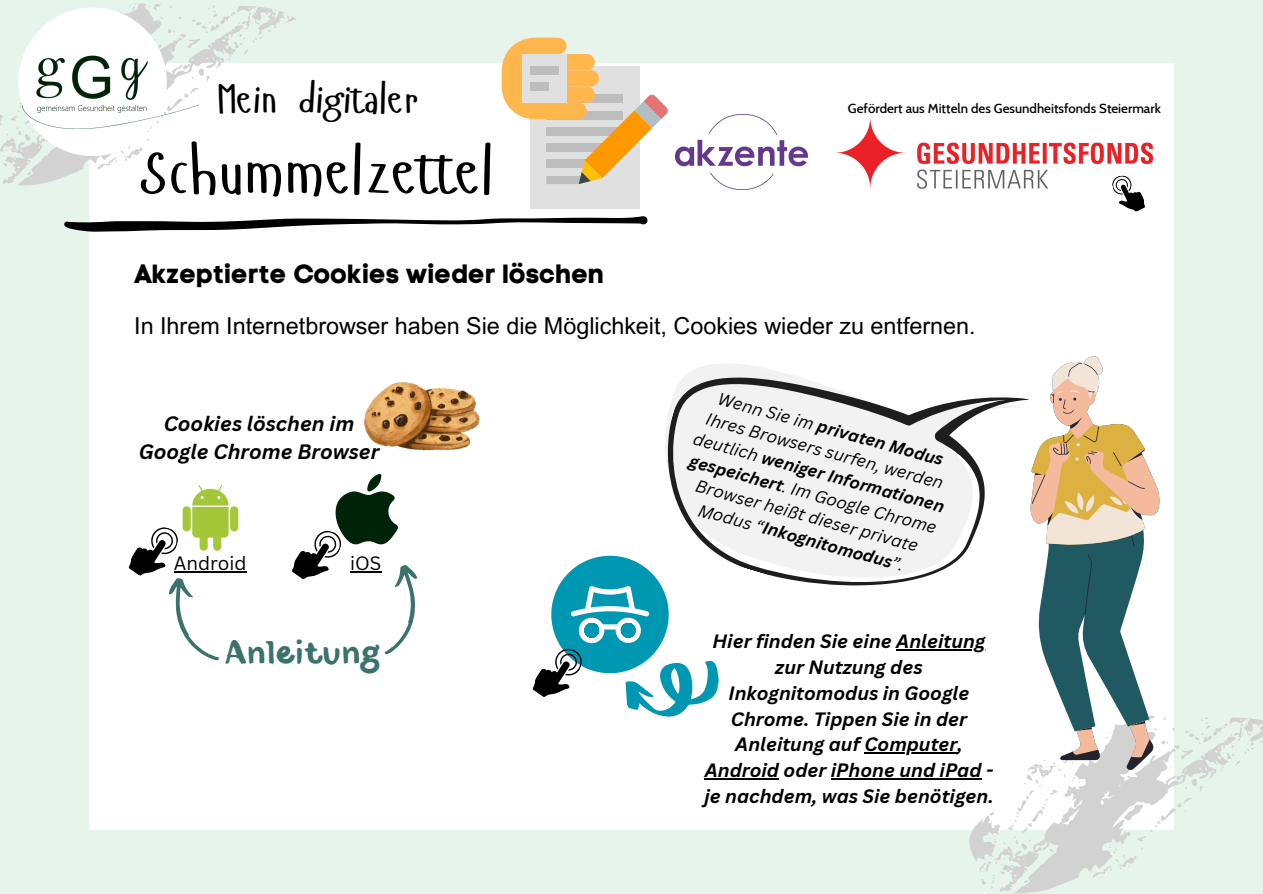
<style>
.page{position:relative;width:1263px;height:894px;background:#fff}
.page>*{position:absolute;margin:0;border:0;box-sizing:border-box;transform-origin:0 0}
.t1{font:63.6px "Hangyaboly";color:#000}
.t2{font:40.35px "Hangyaboly";color:#000}
.t3{font:700 33px "Blushes";color:#3c726c}
.t4{font:26.25px "Code Pro Bold LC";color:#000}
.t5{font:23.4px "Arial MT Pro";color:#000}
.t6{font:italic 700 20.25px/28.2px "Canva Sans";color:#000;text-align:center}
.t7{font:italic 700 18.75px/25.8px "Canva Sans";color:#000;text-align:center}
.t8{font:18.75px "Canva Sans";color:#000}
.t9{font:italic 16.8px/22.5px "Canva Sans";color:#000;text-align:center}
.t10{font:500 13.2px "Cabin";color:#000}
.s1{font-weight:700}
</style>
<div class="page">
<div style="left:0;top:0;width:1263px;height:893px;background:#e6f4ec"></div>
<div style="left:89px;top:63px;width:1085px;height:766px;background:#fff"></div>
<svg style="left:249px;top:6px;width:47px;height:37px"></svg>
<svg style="left:120px;top:4px;width:129px;height:157px"></svg>
<svg style="left:0;top:102px;width:117px;height:84px"></svg>
<svg style="left:969px;top:717px;width:294px;height:175px"></svg>
<svg style="left:64px;top:216px;width:584px;height:16px"></svg>
<div style="left:530px;top:66px;width:109px;height:142px;background:#e0e0e0"></div>
<svg style="left:502px;top:38px;width:166px;height:146px"></svg>
<div style="left:530px;top:38px;width:36px;height:16px;background:#ffb74d;border-radius:8px"></div>
<div style="left:522px;top:54px;width:44px;height:49px;background:#e0e0e0"></div>
<div style="left:530px;top:66px;width:28px;height:8px;background:#bdbdbd"></div>
<div style="left:530px;top:82px;width:19px;height:9px;background:#bdbdbd"></div>
<img style="left:675px;top:114px;width:133px;height:76px">
<div style="left:18px;top:7px;width:149px;height:149px;background:#fff;border-radius:50%"></div>
<img style="left:23px;top:36px;width:175px;height:92px">
<img style="left:363px;top:382px;width:117px;height:69px">
<hr style="left:174px;top:571px;width:73px;height:1px;background:#000">
<svg style="left:128px;top:485px;width:112px;height:176px"></svg>
<svg style="left:292px;top:473px;width:125px;height:182px"></svg>
<svg style="left:1029px;top:481px;width:132px;height:289px"></svg>
<svg style="left:1031px;top:356px;width:70px;height:190px"></svg>
<svg style="left:1032px;top:363px;width:122px;height:407px"></svg>
<svg style="left:665px;top:364px;width:364px;height:222px;fill:#f2f2f2"></svg>
<hr style="left:896px;top:648px;width:89px;height:2px;background:#000">
<hr style="left:864px;top:752px;width:93px;height:1px;background:#000">
<hr style="left:705px;top:778px;width:74px;height:1px;background:#000">
<hr style="left:831px;top:778px;width:150px;height:1px;background:#000">
<svg style="left:532px;top:555px;width:194px;height:162px"></svg>
<img style="left:835px;top:117px;width:319px;height:72px">
<svg style="left:1111px;top:174px;width:35px;height:38px"></svg>
<h2 class="t2" style="left:217px;top:74px;width:202px">Mein digitaler</h2>
<h1 class="t1" style="left:141px;top:131px;width:354px">Schummelzettel</h1>
<h3 class="t4" style="left:134px;top:258px;width:472px">Akzeptierte Cookies wieder löschen</h3>
<p class="t10" style="left:848px;top:100px;width:314px">Gefördert aus Mitteln des Gesundheitsfonds Steiermark</p>
<p class="t5" style="left:134px;top:317px;width:843px">In Ihrem Internetbrowser haben Sie die Möglichkeit, Cookies wieder zu entfernen.</p>
<p class="t6" style="left:139px;top:409px;width:242px">Cookies löschen im<br>Google Chrome Browser</p>
<p class="t8" style="left:174px;top:550px;width:74px">Android</p>
<p class="t8" style="left:350px;top:550px;width:33px">iOS</p>
<h3 class="t3" style="left:225px;top:629px;width:157px">Anleitung</h3>
<p class="t9" style="left:708px;top:384px;width:261px;rotate:15deg">Wenn Sie im <span class="s1">privaten Modus<br></span>Ihres Browsers surfen, werden deutlich <span class="s1">weniger Informationen gespeichert</span>. Im Google Chrome<br>Browser heißt dieser private<br>Modus “<span class="s1">Inkognitomodus</span>”.</p>
<p class="t7" style="left:704px;top:627px;width:291px">Hier finden Sie eine Anleitung zur Nutzung des<br>Inkognitomodus in Google<br>Chrome. Tippen Sie in der<br>Anleitung auf Computer,<br>Android oder iPhone und iPad - je nachdem, was Sie benötigen.</p>
</div>
